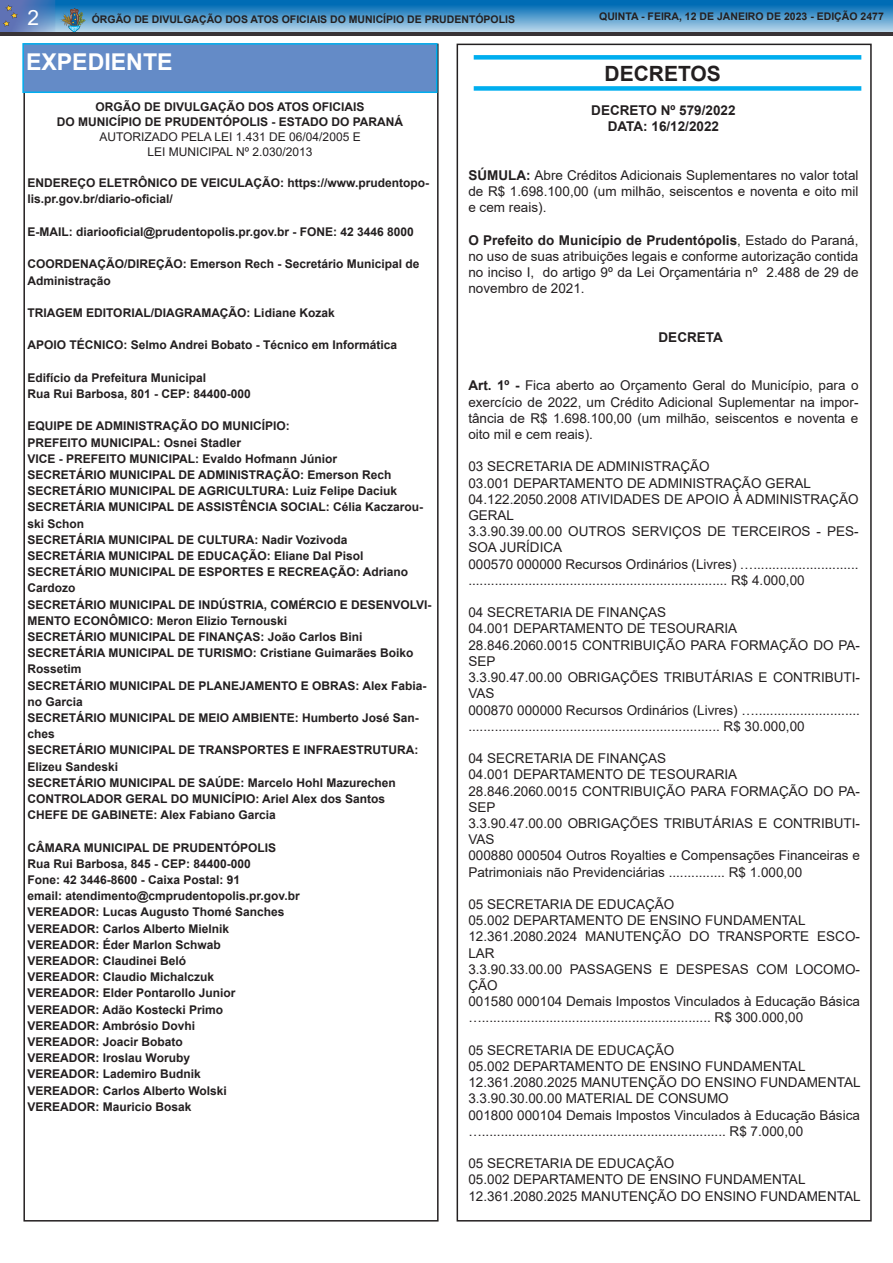
<style>
.page{position:relative;width:893px;height:1263px;background:#fff}
.page>*{position:absolute;margin:0;border:0;box-sizing:border-box;transform-origin:0 0}
.t1{font:700 23.1px "Arial";color:#fff}
.t2{font:700 21px "Arial";color:#231f20}
.t3{font:21px "Arial";color:#fff}
.t4{font:13.5px/16.2px "Arial";color:#231f20}
.t5{font:700 13.5px "Arial";color:#231f20}
.t6{font:700 12px/16.2px "Arial";color:#231f20}
.t7{font:12px "Arial";color:#231f20}
.t8{font:700 10.5px "Arial";color:#231f20}
.s1{font-weight:700}
</style>
<div class="page">
<img style="left:56px;top:0;width:837px;height:32px">
<img style="left:0;top:0;width:56px;height:32px">
<svg style="left:3px;top:5px;width:15px;height:22px"></svg>
<svg style="left:59px;top:8px;width:27px;height:24px"></svg>
<hr style="left:0;top:32px;width:893px;height:4px;background:#383336">
<div style="left:22px;top:43px;width:415px;height:50px;background:#648bc7;border:2px solid #00aeef"></div>
<div style="left:474px;top:86px;width:387px;height:5px;background:#00aeef"></div>
<div style="left:474px;top:55px;width:387px;height:5px;background:#00aeef"></div>
<h2 class="t3" style="left:28px;top:3px;width:13px">2</h2>
<p class="t8" style="left:92px;top:12px;width:425px">ÓRGÃO DE DIVULGAÇÃO DOS ATOS OFICIAIS DO MUNICÍPIO DE PRUDENTÓPOLIS</p>
<p class="t8" style="left:599px;top:9px;width:286px">QUINTA - FEIRA, 12 DE JANEIRO DE 2023 - EDIÇÃO 2477</p>
<p class="t1" style="left:26px;top:45px;width:148px">EXPEDIENTE</p>
<p class="t6" style="left:95px;top:99px;width:271px">ORGÃO DE DIVULGAÇÃO DOS ATOS OFICIAIS</p>
<p class="t6" style="left:57px;top:114px;width:348px">DO MUNICÍPIO DE PRUDENTÓPOLIS - ESTADO DO PARANÁ</p>
<p class="t7" style="left:99px;top:129px;width:263px">AUTORIZADO PELA LEI 1.431 DE 06/04/2005 E</p>
<p class="t7" style="left:147px;top:144px;width:167px">LEI MUNICIPAL Nº 2.030/2013</p>
<p class="t6" style="left:28px;top:175px;width:403px">ENDEREÇO ELETRÔNICO DE VEICULAÇÃO: https://www.prudentopo&shy;lis.pr.gov.br/diario-oficial/</p>
<p class="t6" style="left:28px;top:224px;width:388px">E-MAIL: diariooficial@prudentopolis.pr.gov.br - FONE: 42 3446 8000</p>
<p class="t6" style="left:28px;top:256px;width:394px">COORDENAÇÃO/DIREÇÃO: Emerson Rech - Secretário Municipal de<br>Administração</p>
<p class="t6" style="left:28px;top:305px;width:309px">TRIAGEM EDITORIAL/DIAGRAMAÇÃO: Lidiane Kozak</p>
<p class="t6" style="left:28px;top:337px;width:371px">APOIO TÉCNICO: Selmo Andrei Bobato - Técnico em Informática</p>
<p class="t6" style="left:28px;top:369px;width:180px">Edifício da Prefeitura Municipal</p>
<p class="t6" style="left:28px;top:386px;width:225px">Rua Rui Barbosa, 801 - CEP: 84400-000</p>
<p class="t6" style="left:28px;top:418px;width:264px">EQUIPE DE ADMINISTRAÇÃO DO MUNICÍPIO:</p>
<p class="t6" style="left:28px;top:434px;width:215px">PREFEITO MUNICIPAL: Osnei Stadler</p>
<p class="t6" style="left:28px;top:450px;width:311px">VICE - PREFEITO MUNICIPAL: Evaldo Hofmann Júnior</p>
<p class="t6" style="left:28px;top:467px;width:365px">SECRETÁRIO MUNICIPAL DE ADMINISTRAÇÃO: Emerson Rech</p>
<p class="t6" style="left:28px;top:483px;width:371px">SECRETÁRIO MUNICIPAL DE AGRICULTURA: Luiz Felipe Daciuk</p>
<p class="t6" style="left:28px;top:499px;width:397px">SECRETÁRIA MUNICIPAL DE ASSISTÊNCIA SOCIAL: Célia Kaczarou&shy;ski Schon</p>
<p class="t6" style="left:28px;top:531px;width:322px">SECRETÁRIA MUNICIPAL DE CULTURA: Nadir Vozivoda</p>
<p class="t6" style="left:28px;top:548px;width:337px">SECRETÁRIA MUNICIPAL DE EDUCAÇÃO: Eliane Dal Pisol</p>
<p class="t6" style="left:28px;top:564px;width:382px">SECRETÁRIO MUNICIPAL DE ESPORTES E RECREAÇÃO: Adriano<br>Cardozo</p>
<p class="t6" style="left:28px;top:596px;width:406px">SECRETÁRIO MUNICIPAL DE INDÚSTRIA, COMÉRCIO E DESENVOLVI-<br>MENTO ECONÔMICO: Meron Elizio Ternouski</p>
<p class="t6" style="left:28px;top:629px;width:336px">SECRETÁRIO MUNICIPAL DE FINANÇAS: João Carlos Bini</p>
<p class="t6" style="left:28px;top:645px;width:387px">SECRETÁRIA MUNICIPAL DE TURISMO: Cristiane Guimarães Boiko<br>Rossetim</p>
<p class="t6" style="left:28px;top:677px;width:400px">SECRETÁRIO MUNICIPAL DE PLANEJAMENTO E OBRAS: Alex Fabia&shy;no Garcia</p>
<p class="t6" style="left:28px;top:710px;width:393px">SECRETÁRIO MUNICIPAL DE MEIO AMBIENTE: Humberto José San&shy;ches</p>
<p class="t6" style="left:28px;top:742px;width:392px">SECRETÁRIO MUNICIPAL DE TRANSPORTES E INFRAESTRUTURA:</p>
<p class="t6" style="left:28px;top:758px;width:92px">Elizeu Sandeski</p>
<p class="t6" style="left:28px;top:774px;width:370px">SECRETÁRIO MUNICIPAL DE SAÚDE: Marcelo Hohl Mazurechen</p>
<p class="t6" style="left:28px;top:791px;width:359px">CONTROLADOR GERAL DO MUNICÍPIO: Ariel Alex dos Santos</p>
<p class="t6" style="left:28px;top:807px;width:250px">CHEFE DE GABINETE: Alex Fabiano Garcia</p>
<p class="t6" style="left:28px;top:839px;width:250px">CÂMARA MUNICIPAL DE PRUDENTÓPOLIS</p>
<p class="t6" style="left:28px;top:855px;width:225px">Rua Rui Barbosa, 845 - CEP: 84400-000</p>
<p class="t6" style="left:28px;top:872px;width:214px">Fone: 42 3446-8600 - Caixa Postal: 91</p>
<p class="t6" style="left:28px;top:888px;width:274px">email: atendimento@cmprudentopolis.pr.gov.br</p>
<p class="t6" style="left:28px;top:904px;width:258px">VEREADOR: Lucas Augusto Thomé Sanches</p>
<p class="t6" style="left:28px;top:920px;width:203px">VEREADOR: Carlos Alberto Mielnik</p>
<p class="t6" style="left:28px;top:936px;width:195px">VEREADOR: Éder Marlon Schwab</p>
<p class="t6" style="left:28px;top:953px;width:160px">VEREADOR: Claudinei Beló</p>
<p class="t6" style="left:28px;top:969px;width:188px">VEREADOR: Claudio Michalczuk</p>
<p class="t6" style="left:28px;top:985px;width:210px">VEREADOR: Elder Pontarollo Junior</p>
<p class="t6" style="left:28px;top:1001px;width:197px">VEREADOR: Adão Kostecki Primo</p>
<p class="t6" style="left:28px;top:1017px;width:169px">VEREADOR: Ambrósio Dovhi</p>
<p class="t6" style="left:28px;top:1034px;width:157px">VEREADOR: Joacir Bobato</p>
<p class="t6" style="left:28px;top:1050px;width:164px">VEREADOR: Iroslau Woruby</p>
<p class="t6" style="left:28px;top:1066px;width:175px">VEREADOR: Lademiro Budnik</p>
<p class="t6" style="left:28px;top:1082px;width:201px">VEREADOR: Carlos Alberto Wolski</p>
<p class="t6" style="left:28px;top:1098px;width:166px">VEREADOR: Mauricio Bosak</p>
<p class="t2" style="left:605px;top:59px;width:118px">DECRETOS</p>
<p class="t5" style="left:591px;top:101px;width:146px">DECRETO Nº 579/2022</p>
<p class="t5" style="left:608px;top:117px;width:113px">DATA: 16/12/2022</p>
<p class="t4" style="left:468px;top:167px;width:392px;text-align:justify"><span class="s1">SÚMULA:</span> Abre Créditos Adicionais Suplementares no valor total de R$ 1.698.100,00 (um milhão, seiscentos e noventa e oito mil e cem reais).</p>
<p class="t4" style="left:468px;top:232px;width:392px;text-align:justify"><span class="s1">O Prefeito do Município de Prudentópolis</span>, Estado do Paraná, no uso de suas atribuições legais e conforme autorização contida no inciso I, do artigo 9º da Lei Orçamentária nº 2.488 de 29 de novembro de 2021.</p>
<p class="t5" style="left:659px;top:328px;width:66px">DECRETA</p>
<p class="t4" style="left:468px;top:377px;width:392px;text-align:justify"><span class="s1">Art. 1º -</span> Fica aberto ao Orçamento Geral do Município, para o exercício de 2022, um Crédito Adicional Suplementar na impor&shy;tância de R$ 1.698.100,00 (um milhão, seiscentos e noventa e oito mil e cem reais).</p>
<p class="t4" style="left:468px;top:458px;width:243px">03 SECRETARIA DE ADMINISTRAÇÃO</p>
<p class="t4" style="left:468px;top:475px;width:344px">03.001 DEPARTAMENTO DE ADMINISTRAÇÃO GERAL</p>
<p class="t4" style="left:468px;top:491px;width:392px">04.122.2050.2008 ATIVIDADES DE APOIO À ADMINISTRAÇÃO<br>GERAL</p>
<p class="t4" style="left:468px;top:523px;width:392px">3.3.90.39.00.00 OUTROS SERVIÇOS DE TERCEIROS - PES-<br>SOA JURÍDICA</p>
<p class="t4" style="left:468px;top:556px;width:392px">000570 000000 Recursos Ordinários (Livres) …............................ ..................................................................... R$ 4.000,00</p>
<p class="t4" style="left:468px;top:604px;width:199px">04 SECRETARIA DE FINANÇAS</p>
<p class="t4" style="left:468px;top:620px;width:270px">04.001 DEPARTAMENTO DE TESOURARIA</p>
<p class="t4" style="left:468px;top:637px;width:393px">28.846.2060.0015 CONTRIBUIÇÃO PARA FORMAÇÃO DO PA-<br>SEP</p>
<p class="t4" style="left:468px;top:669px;width:393px">3.3.90.47.00.00 OBRIGAÇÕES TRIBUTÁRIAS E CONTRIBUTI-<br>VAS</p>
<p class="t4" style="left:468px;top:701px;width:393px">000870 000000 Recursos Ordinários (Livres) …............................ ................................................................... R$ 30.000,00</p>
<p class="t4" style="left:468px;top:750px;width:199px">04 SECRETARIA DE FINANÇAS</p>
<p class="t4" style="left:468px;top:766px;width:270px">04.001 DEPARTAMENTO DE TESOURARIA</p>
<p class="t4" style="left:468px;top:782px;width:393px">28.846.2060.0015 CONTRIBUIÇÃO PARA FORMAÇÃO DO PA-<br>SEP</p>
<p class="t4" style="left:468px;top:815px;width:393px">3.3.90.47.00.00 OBRIGAÇÕES TRIBUTÁRIAS E CONTRIBUTI-<br>VAS</p>
<p class="t4" style="left:468px;top:847px;width:393px">000880 000504 Outros Royalties e Compensações Financeiras e<br>Patrimoniais não Previdenciárias ............... R$ 1.000,00</p>
<p class="t4" style="left:468px;top:896px;width:208px">05 SECRETARIA DE EDUCAÇÃO</p>
<p class="t4" style="left:468px;top:912px;width:339px">05.002 DEPARTAMENTO DE ENSINO FUNDAMENTAL</p>
<p class="t4" style="left:468px;top:928px;width:393px">12.361.2080.2024 MANUTENÇÃO DO TRANSPORTE ESCO-<br>LAR</p>
<p class="t4" style="left:468px;top:961px;width:393px">3.3.90.33.00.00 PASSAGENS E DESPESAS COM LOCOMO-<br>ÇÃO</p>
<p class="t4" style="left:468px;top:993px;width:393px">001580 000104 Demais Impostos Vinculados à Educação Básica …............................................................. R$ 300.000,00</p>
<p class="t4" style="left:468px;top:1042px;width:208px">05 SECRETARIA DE EDUCAÇÃO</p>
<p class="t4" style="left:468px;top:1058px;width:339px">05.002 DEPARTAMENTO DE ENSINO FUNDAMENTAL</p>
<p class="t4" style="left:468px;top:1074px;width:394px">12.361.2080.2025 MANUTENÇÃO DO ENSINO FUNDAMENTAL</p>
<p class="t4" style="left:468px;top:1090px;width:262px">3.3.90.30.00.00 MATERIAL DE CONSUMO</p>
<p class="t4" style="left:468px;top:1106px;width:393px">001800 000104 Demais Impostos Vinculados à Educação Básica …................................................................. R$ 7.000,00</p>
<p class="t4" style="left:468px;top:1155px;width:208px">05 SECRETARIA DE EDUCAÇÃO</p>
<p class="t4" style="left:468px;top:1171px;width:339px">05.002 DEPARTAMENTO DE ENSINO FUNDAMENTAL</p>
<p class="t4" style="left:468px;top:1187px;width:394px">12.361.2080.2025 MANUTENÇÃO DO ENSINO FUNDAMENTAL</p>
</div>
